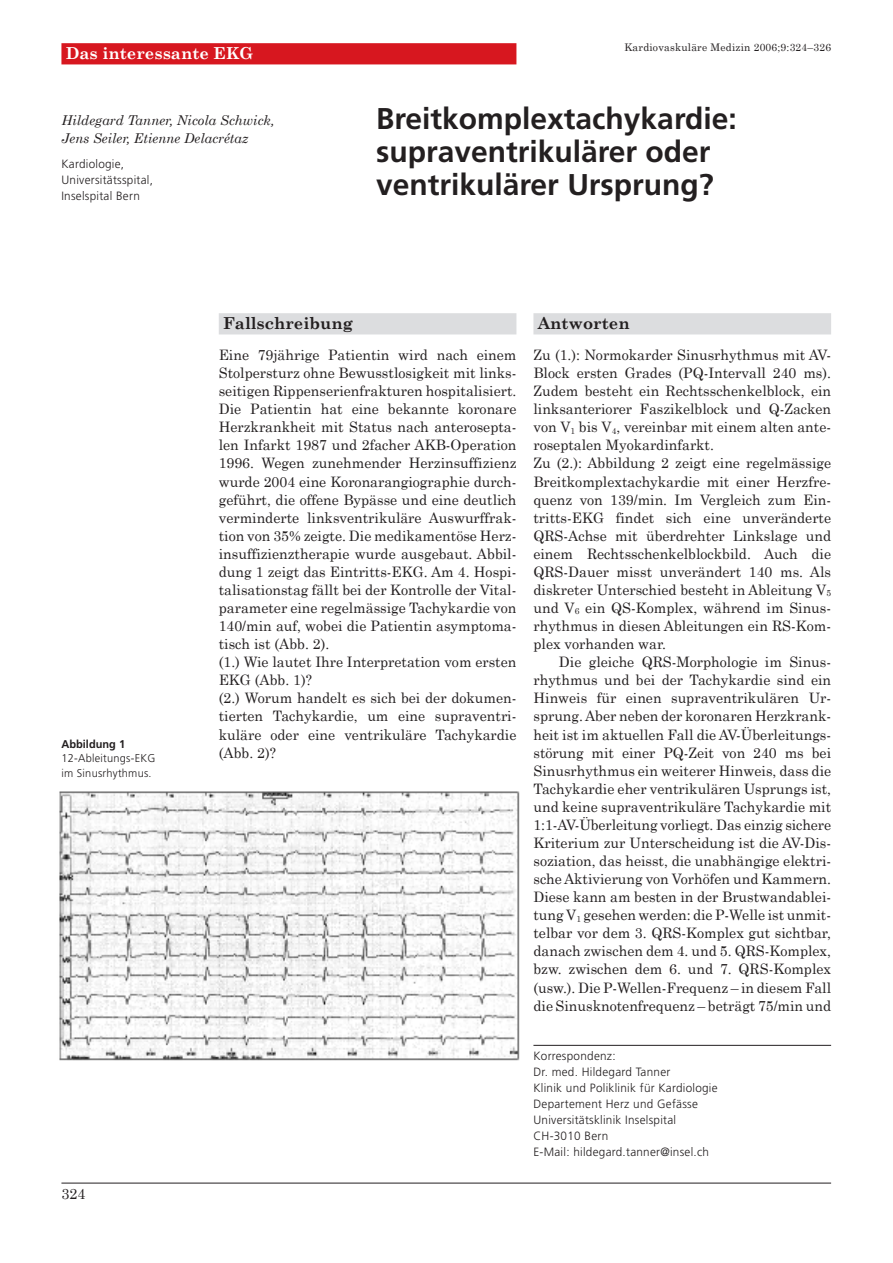
<style>
.page{position:relative;width:893px;height:1263px;background:#fff}
.page>*{position:absolute;margin:0;border:0;box-sizing:border-box;transform-origin:0 0}
.t1{font:700 30px/33px "Frutiger";color:#231f20}
.t2{font:700 16.5px "Century Schoolbook";color:#231f20}
.t3{font:700 16.5px "Century Schoolbook";color:#fff}
.t4{font:14.7px "Century Schoolbook";color:#231f20}
.t5{font:14.4px/18px "Century Schoolbook";color:#231f20}
.t6{font:italic 13.5px/18px "Century Schoolbook";color:#231f20}
.t7{font:300 12px/15.9px "Frutiger";letter-spacing:.02em;color:#231f20}
.t8{font:300 11.25px/14.9px "Frutiger";letter-spacing:.02em;color:#231f20}
.t9{font:700 11.25px "Frutiger";color:#231f20}
.t10{font:10.5px "Century Schoolbook";letter-spacing:.02em;color:#231f20}
</style>
<div class="page">
<div style="left:61px;top:43px;width:455px;height:21px;background:#d7171f"></div>
<hr style="left:61px;top:1183px;width:770px;height:1px;background:#231f20">
<div style="left:219px;top:313px;width:297px;height:21px;background:#dcdddf"></div>
<div style="left:533px;top:313px;width:298px;height:21px;background:#dcdddf"></div>
<hr style="left:533px;top:1045px;width:298px;height:1px;background:#231f20">
<img style="left:59px;top:791px;width:461px;height:270px">
<p class="t3" style="left:66px;top:43px;width:189px">Das interessante EKG</p>
<p class="t10" style="left:624px;top:41px;width:208px">Kardiovaskuläre Medizin 2006;9:324–326</p>
<p class="t6" style="left:61px;top:111px;width:215px">Hildegard Tanner, Nicola Schwick,<br>Jens Seiler, Etienne Delacrétaz</p>
<p class="t7" style="left:61px;top:157px;width:93px">Kardiologie,<br>Universitätsspital,<br>Inselspital Bern</p>
<h1 class="t1" style="left:376px;top:105px;width:362px">Breitkomplextachykardie: supraventrikulärer oder ventrikulärer Ursprung?</h1>
<p class="t9" style="left:61px;top:739px;width:65px">Abbildung 1</p>
<p class="t8" style="left:61px;top:752px;width:95px">12-Ableitungs-EKG im Sinusrhythmus.</p>
<p class="t4" style="left:61px;top:1185px;width:26px">324</p>
<p class="t2" style="left:223px;top:313px;width:131px">Fallschreibung</p>
<p class="t5" style="left:219px;top:345px;width:299px">Eine 79jährige Patientin wird nach einem Stolpersturz ohne Bewusstlosigkeit mit links&shy;seitigen Rippenserienfrakturen hospitalisiert.<br>Die Patientin hat eine bekannte koronare Herzkrankheit mit Status nach anterosepta&shy;len Infarkt 1987 und 2facher AKB-Operation 1996. Wegen zunehmender Herzinsuffizienz wurde 2004 eine Koronarangiographie durch&shy;geführt, die offene Bypässe und eine deutlich verminderte linksventrikuläre Auswurffrak&shy;tion von 35% zeigte. Die medikamentöse Herz&shy;insuffizienztherapie wurde ausgebaut. Abbil&shy;dung 1 zeigt das Eintritts-EKG. Am 4. Hospi&shy;talisationstag fällt bei der Kontrolle der Vital&shy;parameter eine regelmässige Tachykardie von 140/min auf, wobei die Patientin asymptoma&shy;tisch ist (Abb. 2).<br>(1.) Wie lautet Ihre Interpretation vom ersten EKG (Abb. 1)?<br>(2.) Worum handelt es sich bei der dokumen&shy;tierten Tachykardie, um eine supraventri&shy;kuläre oder eine ventrikuläre Tachykardie (Abb. 2)?</p>
<p class="t2" style="left:538px;top:313px;width:93px">Antworten</p>
<p class="t5" style="left:533px;top:345px;width:299px">Zu (1.): Normokarder Sinusrhythmus mit AV-Block ersten Grades (PQ-Intervall 240 ms).<br>Zudem besteht ein Rechtsschenkelblock, ein linksanteriorer Faszikelblock und Q-Zacken von V<sub>1</sub> bis V<sub>4</sub>, vereinbar mit einem alten ante&shy;roseptalen Myokardinfarkt.<br>Zu (2.): Abbildung 2 zeigt eine regelmässige Breitkomplextachykardie mit einer Herzfre&shy;quenz von 139/min. Im Vergleich zum Ein&shy;tritts-EKG findet sich eine unveränderte QRS-Achse mit überdrehter Linkslage und einem Rechtsschenkelblockbild. Auch die QRS-Dauer misst unverändert 140 ms. Als diskreter Unterschied besteht in Ableitung V<sub>5 </sub>und V<sub>6</sub> ein QS-Komplex, während im Sinus&shy;rhythmus in diesen Ableitungen ein RS-Kom&shy;plex vorhanden war.</p>
<p class="t5" style="left:533px;top:653px;width:299px;text-align:justify;text-indent:26px">Die gleiche QRS-Morphologie im Sinus&shy;rhythmus und bei der Tachykardie sind ein Hinweis für einen supraventrikulären Ur&shy;sprung. Aber neben der koronaren Herzkrank&shy;heit ist im aktuellen Fall die AV-Überleitungs&shy;störung mit einer PQ-Zeit von 240 ms bei Sinusrhythmus ein weiterer Hinweis, dass die Tachykardie eher ventrikulären Usprungs ist, und keine supraventrikuläre Tachykardie mit 1:1-AV-Überleitung vorliegt. Das einzig sichere Kriterium zur Unterscheidung ist die AV-Dis&shy;soziation, das heisst, die unabhängige elektri&shy;sche Aktivierung von Vorhöfen und Kammern.<br>Diese kann am besten in der Brustwandablei&shy;tung V<sub>1</sub> gesehen werden: die P-Welle ist unmit&shy;telbar vor dem 3. QRS-Komplex gut sichtbar, danach zwischen dem 4. und 5. QRS-Komplex, bzw. zwischen dem 6. und 7. QRS-Komplex (usw.). Die P-Wellen-Frequenz – in diesem Fall die Sinusknotenfrequenz – beträgt 75/min und</p>
<p class="t7" style="left:533px;top:1049px;width:186px">Korrespondenz:<br>Dr. med. Hildegard Tanner<br>Klinik und Poliklinik für Kardiologie<br>Departement Herz und Gefässe<br>Universitätsklinik Inselspital<br>CH-3010 Bern<br>E-Mail: hildegard.tanner@insel.ch</p>
</div>
